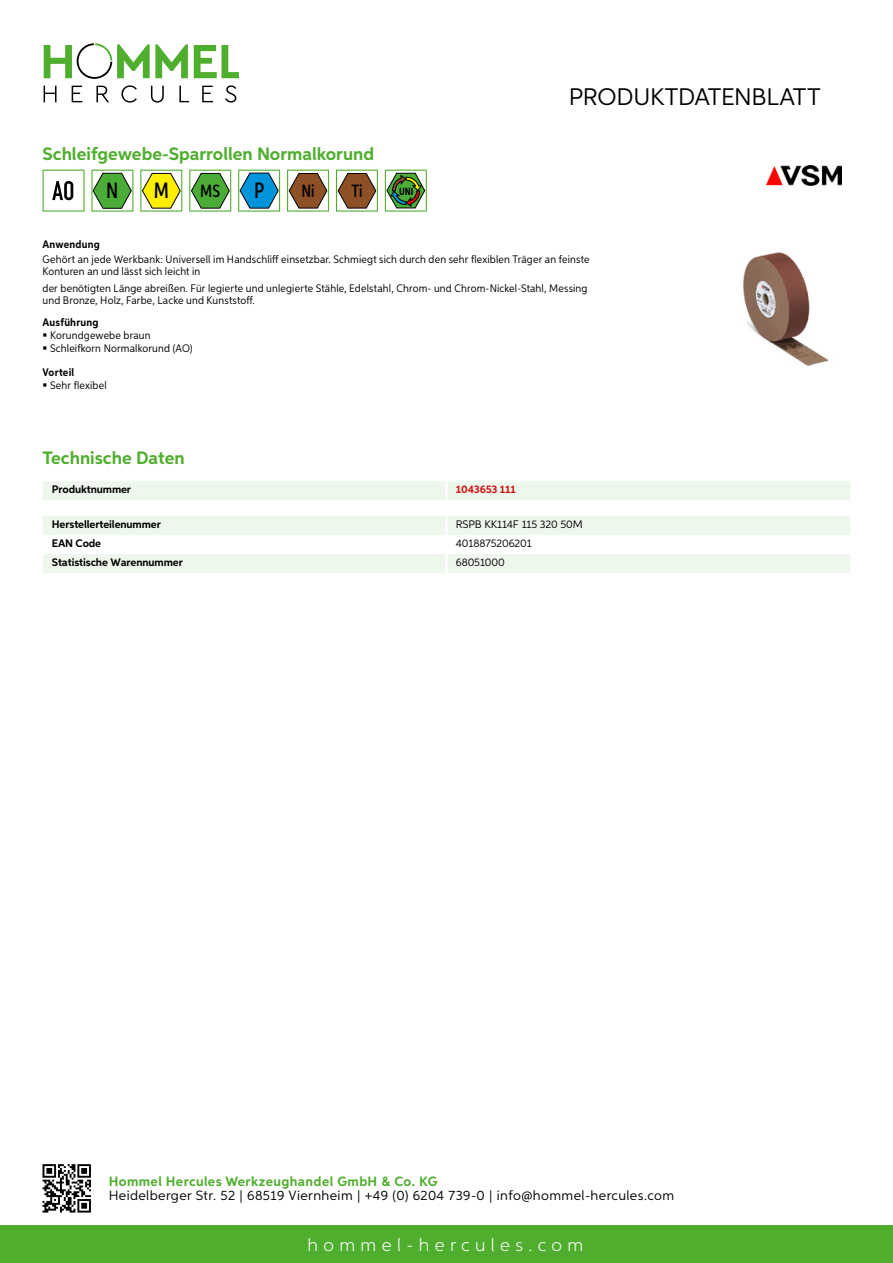
<style>
.page{position:relative;width:893px;height:1263px;background:#fff}
.page>*{position:absolute;margin:0;border:0;box-sizing:border-box;transform-origin:0 0}
.t1{font:24px "Aspira";letter-spacing:-.01em;color:#000}
.t2{font:500 22.2px "Aspira XX Nar";color:#000}
.t3{font:700 18px "Aspira";color:#50ae2f}
.t4{font:300 18px "Aspira";letter-spacing:.3em;color:#fff}
.t5{font:500 17.85px "Aspira XX Nar";color:#000}
.t6{font:13.5px "Aspira";letter-spacing:.03em;color:#000}
.t7{font:700 13.5px "Aspira";letter-spacing:.03em;color:#50ae2f}
.t8{font:10.95px/12px "Aspira Nar";letter-spacing:.015em;color:#000}
.t9{font:700 10.95px "Aspira";letter-spacing:-.01em;color:#000}
.t10{font:10.95px "Aspira";letter-spacing:-.01em;color:#000}
.t11{font:700 10.95px "Aspira Nar";letter-spacing:.02em;color:#000}
.t12{font:700 10.95px "Aspira";letter-spacing:-.01em;color:#cd1013}
.t13{font:700 10.35px "Aspira XX Nar";color:#000}
</style>
<div class="page">
<div style="left:0;top:1226px;width:893px;height:37px;background:#50ae2f"></div>
<svg style="left:43px;top:1164px;width:48px;height:48px"></svg>
<svg style="left:194px;top:45px;width:45px;height:33px"></svg>
<svg style="left:44px;top:43px;width:144px;height:36px"></svg>
<svg style="left:44px;top:86px;width:13px;height:16px"></svg>
<svg style="left:72px;top:86px;width:10px;height:16px"></svg>
<svg style="left:96px;top:86px;width:13px;height:16px"></svg>
<svg style="left:121px;top:85px;width:16px;height:18px"></svg>
<svg style="left:151px;top:86px;width:13px;height:17px"></svg>
<svg style="left:179px;top:86px;width:10px;height:16px"></svg>
<svg style="left:202px;top:86px;width:11px;height:16px"></svg>
<svg style="left:225px;top:85px;width:11px;height:18px"></svg>
<div style="left:43px;top:481px;width:807px;height:19px;background:#eef7eb"></div>
<hr style="left:445px;top:481px;width:3px;height:19px;background:#fff">
<svg style="left:43px;top:516px;width:807px;height:57px"></svg>
<hr style="left:445px;top:554px;width:3px;height:19px;background:#fff">
<svg style="left:43px;top:170px;width:42px;height:42px"></svg>
<svg style="left:91px;top:170px;width:42px;height:42px"></svg>
<svg style="left:140px;top:170px;width:42px;height:42px"></svg>
<svg style="left:189px;top:170px;width:42px;height:42px"></svg>
<svg style="left:238px;top:170px;width:42px;height:42px"></svg>
<svg style="left:287px;top:170px;width:42px;height:42px"></svg>
<svg style="left:336px;top:170px;width:42px;height:42px"></svg>
<svg style="left:385px;top:170px;width:42px;height:42px"></svg>
<img style="left:743px;top:252px;width:86px;height:114px">
<img style="left:766px;top:166px;width:76px;height:19px">
<h3 class="t3" style="left:43px;top:142px;width:333px">Schleifgewebe-Sparrollen Normalkorund</h3>
<h2 class="t2" style="left:106px;top:177px;width:14px">N</h2>
<h2 class="t2" style="left:154px;top:177px;width:17px">M</h2>
<h3 class="t5" style="left:200px;top:180px;width:21px">MS</h3>
<h2 class="t2" style="left:254px;top:177px;width:12px">P</h2>
<h3 class="t5" style="left:301px;top:180px;width:15px">Ni</h3>
<h3 class="t5" style="left:351px;top:180px;width:13px">Ti</h3>
<p class="t13" style="left:399px;top:185px;width:16px">UNI</p>
<h1 class="t1" style="left:569px;top:82px;width:253px">Produktdatenblatt</h1>
<p class="t11" style="left:43px;top:237px;width:59px">Anwendung</p>
<p class="t8" style="left:43px;top:253px;width:548px">Gehört an jede Werkbank: Universell im Handschliff einsetzbar. Schmiegt sich durch den sehr flexiblen Träger an feinste<br>Konturen an und lässt sich leicht in</p>
<p class="t8" style="left:43px;top:282px;width:546px">der benötigten Länge abreißen. Für legierte und unlegierte Stähle, Edelstahl, Chrom- und Chrom-Nickel-Stahl, Messing und Bronze, Holz, Farbe, Lacke und Kunststoff.</p>
<p class="t11" style="left:43px;top:316px;width:58px">Ausführung</p>
<p class="t8" style="left:50px;top:329px;width:144px;line-height:12.8px">Korundgewebe braun<br>Schleifkorn Normalkorund (AO)</p>
<p class="t11" style="left:43px;top:366px;width:33px">Vorteil</p>
<p class="t8" style="left:50px;top:379px;width:58px">Sehr flexibel</p>
<h3 class="t3" style="left:43px;top:447px;width:144px">Technische Daten</h3>
<p class="t9" style="left:52px;top:483px;width:81px">Produktnummer</p>
<p class="t12" style="left:456px;top:483px;width:61px">1043653 111</p>
<p class="t9" style="left:52px;top:517px;width:111px">Herstellerteilenummer</p>
<p class="t10" style="left:456px;top:517px;width:128px">RSPB KK114F 115 320 50M</p>
<p class="t9" style="left:52px;top:536px;width:51px">EAN Code</p>
<p class="t10" style="left:456px;top:536px;width:77px">4018875206201</p>
<p class="t9" style="left:52px;top:555px;width:132px">Statistische Warennummer</p>
<p class="t10" style="left:456px;top:555px;width:50px">68051000</p>
<p class="t7" style="left:109px;top:1172px;width:330px">Hommel Hercules Werkzeughandel GmbH &amp; Co. KG</p>
<p class="t6" style="left:109px;top:1187px;width:567px">Heidelberger Str. 52 | 68519 Viernheim | +49 (0) 6204 739-0 | info@hommel-hercules.com</p>
<h3 class="t4" style="left:307px;top:1234px;width:277px">hommel-hercules.com</h3>
</div>
